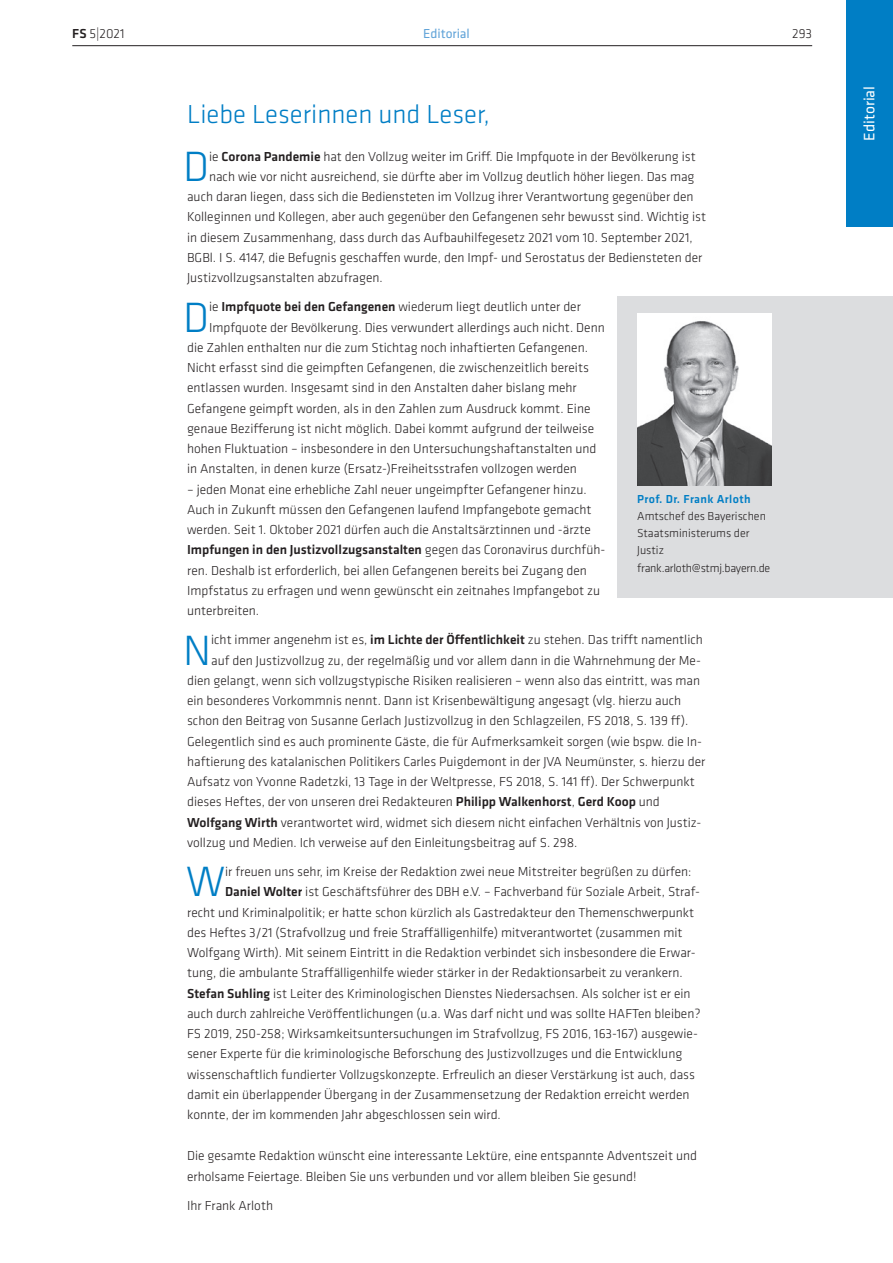
<style>
.page{position:relative;width:893px;height:1263px;background:#fff}
.page>*{position:absolute;margin:0;border:0;box-sizing:border-box;transform-origin:0 0}
.t1{font:300 43.95px "Klavika";color:#007ec5}
.t2{font:300 27px "Klavika";color:#007ec5}
.t3{font:15.75px "Klavika";color:#fff}
.t4{font:300 13.5px/20.2px "Klavika";color:#231f20}
.t5{font:13.5px "Klavika";color:#60a3d8}
.t6{font:300 12px/17.2px "Klavika";color:#231f20}
.t7{font:500 12px "Klavika";letter-spacing:.03em;color:#007ec5}
.s1{font-weight:500}
</style>
<div class="page">
<hr style="left:72px;top:45px;width:740px;height:1px;background:#231f20">
<div style="left:618px;top:296px;width:275px;height:301px;background:#dcdddf"></div>
<img style="left:638px;top:313px;width:133px;height:172px">
<div style="left:846px;top:0;width:47px;height:227px;background:#007ec5"></div>
<p class="t4" style="left:72px;top:24px;width:54px"><span class="s1">FS</span> 5|2021</p>
<p class="t5" style="left:423px;top:26px;width:48px">Editorial</p>
<p class="t4" style="left:792px;top:24px;width:22px">293</p>
<h2 class="t2" style="left:187px;top:99px;width:304px">Liebe Leserinnen und Leser,</h2>
<h1 class="t1" style="left:183px;top:142px;width:27px">D</h1>
<p class="t4" style="left:209px;top:146px;width:488px">ie <span class="s1">Corona Pandemie</span> hat den Vollzug weiter im Griff. Die Impfquote in der Bevölkerung ist</p>
<p class="t4" style="left:209px;top:166px;width:487px">nach wie vor nicht ausreichend, sie dürfte aber im Vollzug deutlich höher liegen. Das mag</p>
<p class="t4" style="left:187px;top:187px;width:508px">auch daran liegen, dass sich die Bediensteten im Vollzug ihrer Verantwortung gegenüber den</p>
<p class="t4" style="left:187px;top:207px;width:521px">Kolleginnen und Kollegen, aber auch gegenüber den Gefangenen sehr bewusst sind. Wichtig ist</p>
<p class="t4" style="left:187px;top:227px;width:507px">in diesem Zusammenhang, dass durch das Aufbauhilfegesetz 2021 vom 10. September 2021,</p>
<p class="t4" style="left:187px;top:247px;width:517px">BGBl. I S. 4147, die Befugnis geschaffen wurde, den Impf- und Serostatus der Bediensteten der</p>
<p class="t4" style="left:187px;top:268px;width:197px">Justizvollzugsanstalten abzufragen.</p>
<h1 class="t1" style="left:183px;top:293px;width:27px">D</h1>
<p class="t4" style="left:209px;top:297px;width:373px">ie <span class="s1">Impfquote bei den Gefangenen</span> wiederum liegt deutlich unter der</p>
<p class="t4" style="left:209px;top:317px;width:397px">Impfquote der Bevölkerung. Dies verwundert allerdings auch nicht. Denn</p>
<p class="t4" style="left:187px;top:337px;width:402px">die Zahlen enthalten nur die zum Stichtag noch inhaftierten Gefangenen.</p>
<p class="t4" style="left:187px;top:358px;width:403px">Nicht erfasst sind die geimpften Gefangenen, die zwischenzeitlich bereits</p>
<p class="t4" style="left:187px;top:378px;width:391px">entlassen wurden. Insgesamt sind in den Anstalten daher bislang mehr</p>
<p class="t4" style="left:187px;top:398px;width:405px">Gefangene geimpft worden, als in den Zahlen zum Ausdruck kommt. Eine</p>
<p class="t4" style="left:187px;top:418px;width:409px">genaue Bezifferung ist nicht möglich. Dabei kommt aufgrund der teilweise</p>
<p class="t4" style="left:187px;top:439px;width:411px">hohen Fluktuation – insbesondere in den Untersuchungshaftanstalten und</p>
<p class="t4" style="left:187px;top:459px;width:391px">in Anstalten, in denen kurze (Ersatz-)Freiheitsstrafen vollzogen werden</p>
<p class="t4" style="left:187px;top:479px;width:420px">– jeden Monat eine erhebliche Zahl neuer ungeimpfter Gefangener hinzu.<br>Auch in Zukunft müssen den Gefangenen laufend Impfangebote gemacht werden. Seit 1. Oktober 2021 dürfen auch die Anstaltsärztinnen und -ärzte <span class="s1">Impfungen in den Justizvollzugsanstalten</span> gegen das Coronavirus durchfüh&shy;ren. Deshalb ist erforderlich, bei allen Gefangenen bereits bei Zugang den Impfstatus zu erfragen und wenn gewünscht ein zeitnahes Impfangebot zu unterbreiten.</p>
<h1 class="t1" style="left:183px;top:626px;width:30px">N</h1>
<p class="t4" style="left:211px;top:630px;width:493px">icht immer angenehm ist es, <span class="s1">im Lichte der Öffentlichkeit</span> zu stehen. Das trifft namentlich</p>
<p class="t7" style="left:637px;top:492px;width:115px">Prof. Dr. Frank Arloth</p>
<p class="t6" style="left:637px;top:507px;width:135px">Amtschef des Bayerischen<br>Staatsministerums der<br>Justiz frank.arloth@stmj.bayern.de</p>
<p class="t4" style="left:211px;top:650px;width:491px">auf den Justizvollzug zu, der regelmäßig und vor allem dann in die Wahrnehmung der Me-</p>
<p class="t4" style="left:187px;top:670px;width:515px">dien gelangt, wenn sich vollzugstypische Risiken realisieren – wenn also das eintritt, was man</p>
<p class="t4" style="left:187px;top:691px;width:496px">ein besonderes Vorkommnis nennt. Dann ist Krisenbewältigung angesagt (vlg. hierzu auch</p>
<p class="t4" style="left:187px;top:711px;width:503px">schon den Beitrag von Susanne Gerlach Justizvollzug in den Schlagzeilen, FS 2018, S. 139 ff).</p>
<p class="t4" style="left:187px;top:731px;width:517px">Gelegentlich sind es auch prominente Gäste, die für Aufmerksamkeit sorgen (wie bspw. die In-</p>
<p class="t4" style="left:187px;top:751px;width:520px">haftierung des katalanischen Politikers Carles Puigdemont in der JVA Neumünster, s. hierzu der</p>
<p class="t4" style="left:187px;top:772px;width:509px">Aufsatz von Yvonne Radetzki, 13 Tage in der Weltpresse, FS 2018, S. 141 ff). Der Schwerpunkt</p>
<p class="t4" style="left:187px;top:792px;width:474px">dieses Heftes, der von unseren drei Redakteuren <span class="s1">Philipp Walkenhorst</span>, <span class="s1">Gerd Koop</span> und</p>
<p class="t4" style="left:187px;top:812px;width:516px"><span class="s1">Wolfgang Wirth</span> verantwortet wird, widmet sich diesem nicht einfachen Verhältnis von Justiz-</p>
<p class="t4" style="left:187px;top:832px;width:392px">vollzug und Medien. Ich verweise auf den Einleitungsbeitrag auf S. 298.</p>
<h1 class="t1" style="left:186px;top:858px;width:41px">W</h1>
<p class="t4" style="left:225px;top:862px;width:468px">ir freuen uns sehr, im Kreise der Redaktion zwei neue Mitstreiter begrüßen zu dürfen:</p>
<p class="t4" style="left:225px;top:882px;width:476px"><span class="s1">Daniel Wolter</span> ist Geschäftsführer des DBH e.V. – Fachverband für Soziale Arbeit, Straf-</p>
<p class="t4" style="left:187px;top:902px;width:509px">recht und Kriminalpolitik; er hatte schon kürzlich als Gastredakteur den Themenschwerpunkt</p>
<p class="t4" style="left:187px;top:922px;width:497px">des Heftes 3/21 (Strafvollzug und freie Straffälligenhilfe) mitverantwortet (zusammen mit</p>
<p class="t4" style="left:187px;top:943px;width:510px">Wolfgang Wirth). Mit seinem Eintritt in die Redaktion verbindet sich insbesondere die Erwar-</p>
<p class="t4" style="left:187px;top:963px;width:497px">tung, die ambulante Straffälligenhilfe wieder stärker in der Redaktionsarbeit zu verankern.</p>
<p class="t4" style="left:187px;top:983px;width:505px"><span class="s1">Stefan Suhling</span> ist Leiter des Kriminologischen Dienstes Niedersachsen. Als solcher ist er ein</p>
<p class="t4" style="left:187px;top:1003px;width:515px">auch durch zahlreiche Veröffentlichungen (u.a. Was darf nicht und was sollte HAFTen bleiben?</p>
<p class="t4" style="left:187px;top:1024px;width:512px">FS 2019, 250-258; Wirksamkeitsuntersuchungen im Strafvollzug, FS 2016, 163-167) ausgewie-</p>
<p class="t4" style="left:187px;top:1044px;width:497px">sener Experte für die kriminologische Beforschung des Justizvollzuges und die Entwicklung</p>
<p class="t4" style="left:187px;top:1064px;width:509px">wissenschaftlich fundierter Vollzugskonzepte. Erfreulich an dieser Verstärkung ist auch, dass</p>
<p class="t4" style="left:187px;top:1084px;width:504px">damit ein überlappender Übergang in der Zusammensetzung der Redaktion erreicht werden</p>
<p class="t4" style="left:187px;top:1105px;width:315px">konnte, der im kommenden Jahr abgeschlossen sein wird.</p>
<p class="t4" style="left:187px;top:1146px;width:511px">Die gesamte Redaktion wünscht eine interessante Lektüre, eine entspannte Adventszeit und erholsame Feiertage. Bleiben Sie uns verbunden und vor allem bleiben Sie gesund!</p>
<p class="t4" style="left:187px;top:1195px;width:87px">Ihr Frank Arloth</p>
<p class="t3" style="left:861px;top:141px;width:56px;rotate:-90deg">Editorial</p>
</div>
